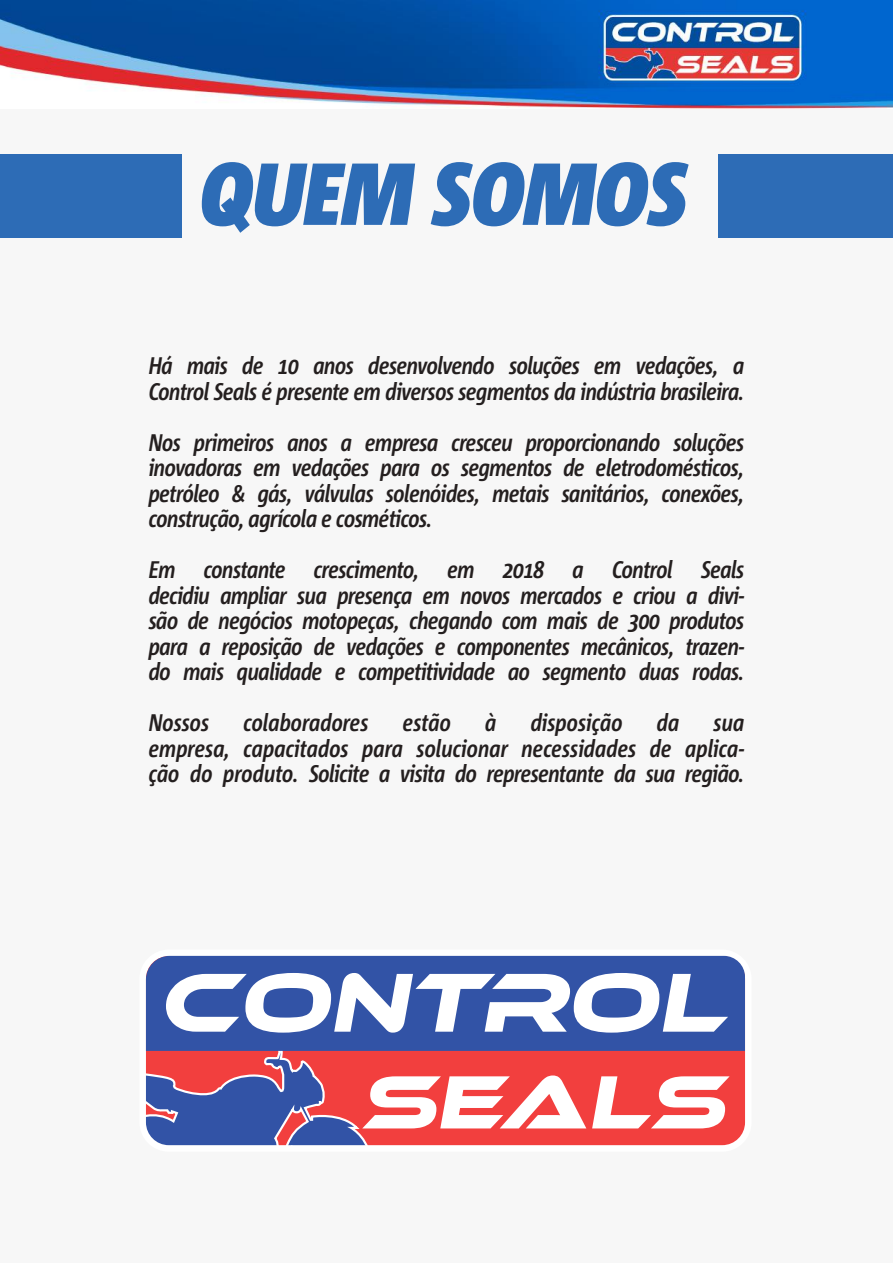
<style>
.page{position:relative;width:893px;height:1263px;background:#fff}
.page>*{position:absolute;margin:0;border:0;box-sizing:border-box;transform-origin:0 0}
.t1{font:italic 900 87.9px "Corpid Cd";color:#2d6cb6}
.t2{font:italic 86.4px "Ethnocentric Rg";color:#fff}
.t3{font:italic 77.85px "Ethnocentric Rg";color:#fff}
.t4{font:italic 700 24px/25.5px "Corpid Cd";letter-spacing:-.02em;color:#241f1f;text-align:justify}
.t5{font:italic 700 24px "Corpid Cd";color:#241f1f}
</style>
<div class="page">
<img style="left:0;top:0;width:893px;height:109px">
<div style="left:0;top:109px;width:893px;height:1154px;background:#f7f7f7"></div>
<div style="left:0;top:154px;width:181px;height:84px;background:#2d6cb6"></div>
<div style="left:719px;top:154px;width:174px;height:84px;background:#2d6cb6"></div>
<div style="left:143px;top:953px;width:605px;height:195px;background:#f23f3e;border-radius:26px"></div>
<svg style="left:147px;top:1051px;width:220px;height:92px"></svg>
<div style="left:139px;top:949px;width:612px;height:202px;border:7px solid #fff;border-radius:26px"></div>
<div style="left:146px;top:956px;width:599px;height:95px;background:#3253a6"></div>
<h1 class="t1" style="left:200px;top:147px;width:489px">QUEM SOMOS</h1>
<p class="t4" style="left:149px;top:354px;width:597px">Há mais de 10 anos desenvolvendo soluções em vedações, a<br>Control Seals é presente em diversos segmentos da indústria brasileira.</p>
<p class="t4" style="left:149px;top:430px;width:597px">Nos primeiros anos a empresa cresceu proporcionando soluções inovadoras em vedações para os segmentos de eletrodomésticos, petróleo &amp; gás, válvulas solenóides, metais sanitários, conexões, construção, agrícola e cosméticos.</p>
<p class="t4" style="left:149px;top:558px;width:597px">Em constante crescimento, em 2018 a Control Seals decidiu ampliar sua presença em novos mercados e criou a divi&shy;são de negócios motopeças, chegando com mais de 300 produtos para a reposição de vedações e componentes mecânicos, trazen&shy;do mais qualidade e competitividade ao segmento duas rodas.</p>
<p class="t4" style="left:149px;top:711px;width:62px">Nossos</p>
<p class="t5" style="left:243px;top:710px;width:127px">colaboradores</p>
<p class="t4" style="left:403px;top:711px;width:50px">estão</p>
<p class="t4" style="left:485px;top:711px;width:13px">à</p>
<p class="t5" style="left:531px;top:710px;width:93px">disposição</p>
<p class="t4" style="left:657px;top:711px;width:24px">da</p>
<p class="t4" style="left:149px;top:711px;width:597px;text-indent:565px">sua empresa, capacitados para solucionar necessidades de aplica&shy;ção do produto. Solicite a visita do representante da sua região.</p>
<h2 class="t2" style="left:158px;top:950px;width:570px">CONTROL</h2>
<h3 class="t3" style="left:360px;top:1055px;width:365px">SEALS</h3>
</div>
